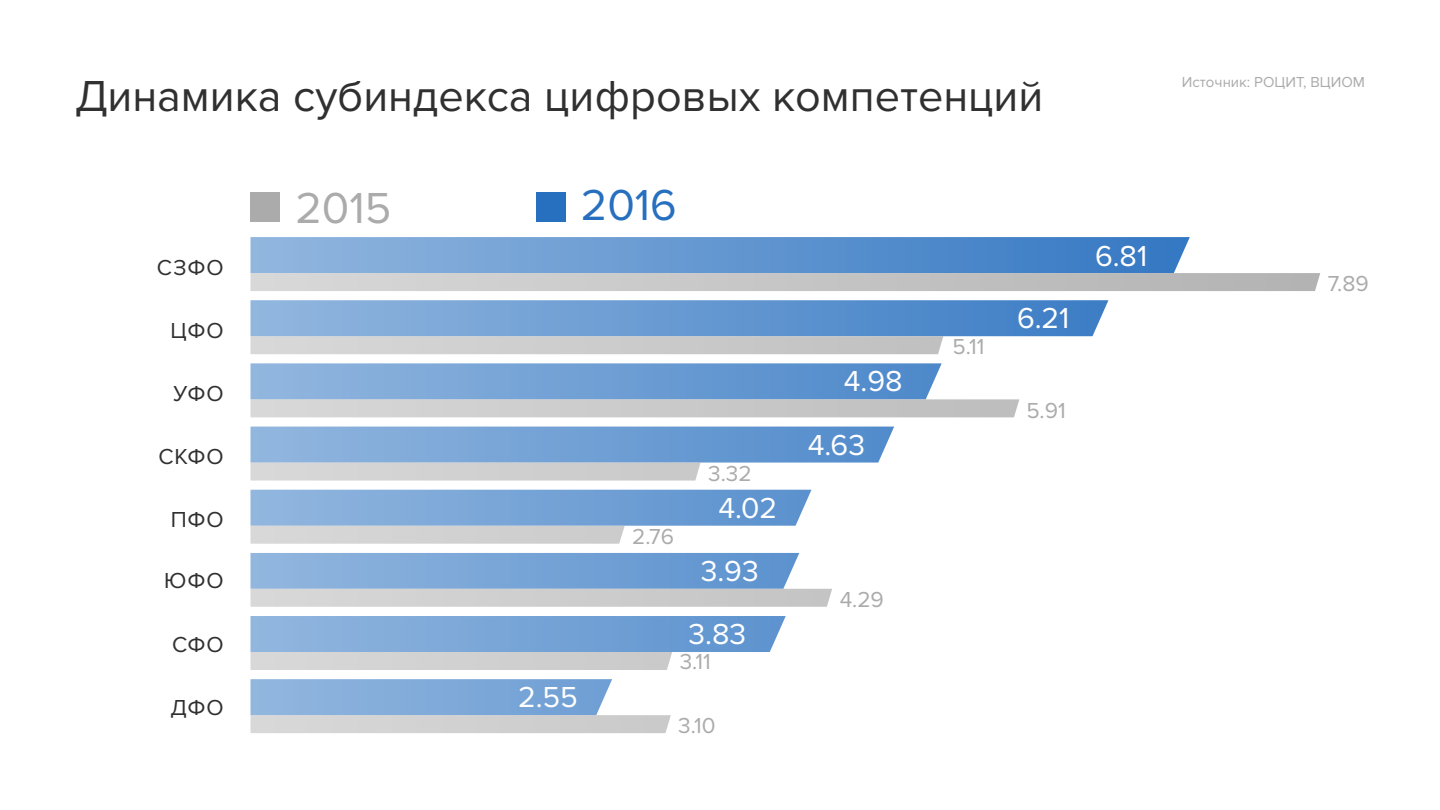
<style>
.page{position:relative;width:1440px;height:810px;background:#fff}
.page>*{position:absolute;margin:0;border:0;box-sizing:border-box;transform-origin:0 0}
.t1{font:45px "Proxima Nova";color:#303030}
.t2{font:45px "Proxima Nova";color:#ababab}
.t3{font:45px "Proxima Nova";color:#276fbf}
.t4{font:30px "Proxima Nova";color:#fff}
.t5{font:22.5px "Proxima Nova";color:#ababab}
.t6{font:22.5px "Proxima Nova";letter-spacing:.045em;color:#303030}
.t7{font:15px "Proxima Nova";color:#ababab}
</style>
<div class="page">
<svg style="left:250px;top:237px;width:1070px;height:54px;background:#91afd1"></svg>
<svg style="left:250px;top:300px;width:858px;height:54px;background:#8dafd3"></svg>
<svg style="left:250px;top:679px;width:421px;height:54px;background:#a9c0da"></svg>
<svg style="left:250px;top:427px;width:644px;height:54px;background:#99b7d9"></svg>
<svg style="left:250px;top:490px;width:562px;height:54px;background:#9cb9da"></svg>
<svg style="left:250px;top:363px;width:769px;height:54px;background:#99b5d4"></svg>
<svg style="left:250px;top:616px;width:536px;height:54px;background:#9ab7d8"></svg>
<svg style="left:250px;top:553px;width:582px;height:54px;background:#9bb7d5"></svg>
<div style="left:250px;top:192px;width:30px;height:30px;background:#ababab"></div>
<div style="left:536px;top:192px;width:30px;height:30px;background:#276fbf"></div>
<p class="t1" style="left:75px;top:70px;width:970px">Динамика субиндекса цифровых компетенций</p>
<p class="t7" style="left:1182px;top:74px;width:185px">Источник: РОЦИТ, ВЦИОМ</p>
<p class="t6" style="left:157px;top:254px;width:68px">СЗФО</p>
<p class="t6" style="left:171px;top:317px;width:55px">ЦФО</p>
<p class="t6" style="left:173px;top:380px;width:52px">УФО</p>
<p class="t6" style="left:158px;top:443px;width:67px">СКФО</p>
<p class="t6" style="left:171px;top:506px;width:55px">ПФО</p>
<p class="t6" style="left:164px;top:568px;width:61px">ЮФО</p>
<p class="t6" style="left:172px;top:632px;width:53px">СФО</p>
<p class="t6" style="left:171px;top:695px;width:55px">ДФО</p>
<p class="t2" style="left:296px;top:182px;width:97px">2015</p>
<p class="t3" style="left:581px;top:179px;width:97px">2016</p>
<p class="t4" style="left:518px;top:680px;width:61px">2.55</p>
<p class="t5" style="left:708px;top:460px;width:45px">3.32</p>
<p class="t5" style="left:632px;top:523px;width:43px">2.76</p>
<p class="t4" style="left:718px;top:491px;width:60px">4.02</p>
<p class="t4" style="left:701px;top:554px;width:60px">3.93</p>
<p class="t4" style="left:688px;top:617px;width:59px">3.83</p>
<p class="t5" style="left:680px;top:649px;width:33px">3.11</p>
<p class="t5" style="left:678px;top:712px;width:39px">3.10</p>
<p class="t4" style="left:844px;top:364px;width:60px">4.98</p>
<p class="t4" style="left:808px;top:428px;width:59px">4.63</p>
<p class="t5" style="left:840px;top:586px;width:46px">4.29</p>
<p class="t5" style="left:953px;top:333px;width:33px">5.11</p>
<p class="t4" style="left:1017px;top:301px;width:54px">6.21</p>
<p class="t4" style="left:1095px;top:239px;width:54px">6.81</p>
<p class="t5" style="left:1026px;top:397px;width:41px">5.91</p>
<p class="t5" style="left:1328px;top:270px;width:42px">7.89</p>
</div>
